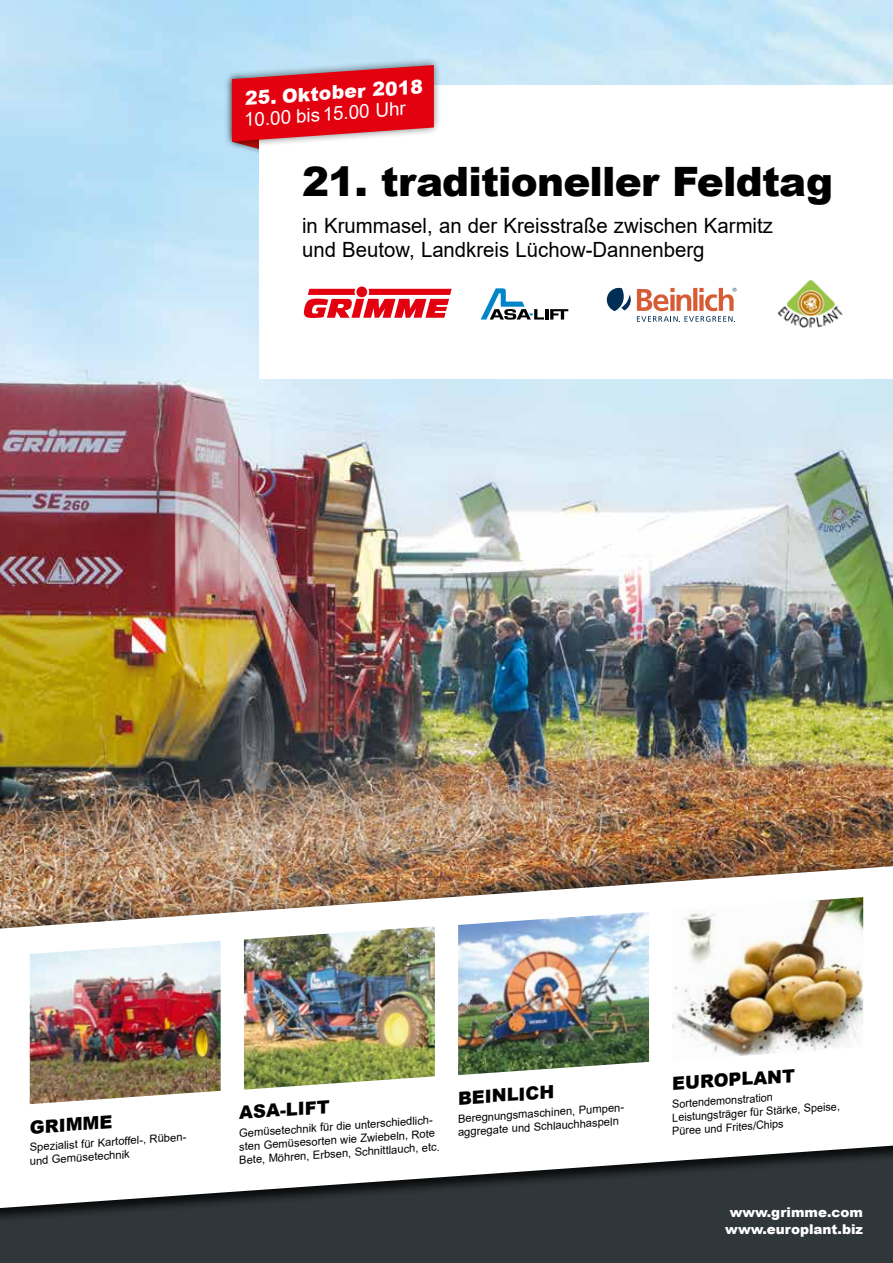
<style>
.page{position:relative;width:893px;height:1263px;background:#fff}
.page>*{position:absolute;margin:0;border:0;box-sizing:border-box;transform-origin:0 0}
.t1{font:900 40.5px "Arial";letter-spacing:-.02em;color:#000}
.t2{font:21px/24px "Arial";color:#000}
.t3{font:19.05px "Arial";color:#fff}
.t4{font:900 19.05px "Arial";color:#fff}
.t5{font:900 18.15px "Arial";color:#000}
.t6{font:900 18px "Arial";color:#000}
.t7{font:900 13.5px/16.5px "Arial";color:#fff;text-align:center}
.t8{font:11.25px/13.5px "Arial";color:#000}
.t9{font:11.25px/13.5px "Arial";color:#000;scale:.96 1}
</style>
<div class="page">
<div style="left:0;top:1122px;width:893px;height:141px;background:#30373a"></div>
<img style="left:0;top:0;width:893px;height:847px">
<img style="left:0;top:847px;width:893px;height:372px">
<svg style="left:0;top:866px;width:893px;height:342px"></svg>
<img style="left:672px;top:897px;width:191px;height:163px">
<img style="left:458px;top:912px;width:191px;height:163px">
<img style="left:244px;top:926px;width:191px;height:163px">
<img style="left:30px;top:941px;width:191px;height:163px">
<div style="left:260px;top:85px;width:633px;height:293px;background:#fff"></div>
<svg style="left:304px;top:287px;width:148px;height:31px"></svg>
<img style="left:777px;top:280px;width:66px;height:48px">
<hr style="left:545px;top:309px;width:4px;height:11px;background:#000">
<svg style="left:550px;top:309px;width:18px;height:11px"></svg>
<svg style="left:481px;top:288px;width:63px;height:32px"></svg>
<svg style="left:637px;top:288px;width:99px;height:34px"></svg>
<svg style="left:607px;top:288px;width:24px;height:23px"></svg>
<svg style="left:223px;top:55px;width:220px;height:116px"></svg>
<h3 class="t4" style="left:244px;top:85px;width:180px;rotate:-4deg">25. Oktober 2018</h3>
<h3 class="t3" style="left:243px;top:107px;width:163px;rotate:-4deg">10.00 bis 15.00 Uhr</h3>
<h1 class="t1" style="left:302px;top:152px;width:532px">21. traditioneller Feldtag</h1>
<h2 class="t2" style="left:302px;top:213px;width:472px">in Krummasel, an der Kreisstraße zwischen Karmitz und Beutow, Landkreis Lüchow-Dannenberg</h2>
<h3 class="t6" style="left:28px;top:1114px;width:84px;rotate:-4deg">GRIMME</h3>
<p class="t8" style="left:28px;top:1141px;width:161px;rotate:-4deg">Spezialist für Kartoffel-, Rüben&shy;und Gemüsetechnik</p>
<h3 class="t5" style="left:238px;top:1100px;width:92px;rotate:-4deg">ASA-LIFT</h3>
<p class="t8" style="left:237px;top:1126px;width:203px;rotate:-4deg">Gemüsetechnik für die unterschiedlich&shy;sten Gemüsesorten wie Zwiebeln, Rote<br>Bete, Möhren, Erbsen, Schnittlauch, etc.</p>
<h3 class="t5" style="left:457px;top:1085px;width:98px;rotate:-4deg">BEINLICH</h3>
<p class="t8" style="left:456px;top:1112px;width:171px;rotate:-4deg">Beregnungsmaschinen, Pumpen&shy;aggregate und Schlauchhaspeln</p>
<h3 class="t5" style="left:671px;top:1071px;width:125px;rotate:-4deg">EUROPLANT</h3>
<p class="t9" style="left:670px;top:1097px;width:178px;rotate:-4deg">Sortendemonstration<br>Leistungsträger für Stärke, Speise,<br>Püree und Frites/Chips</p>
<p class="t7" style="left:725px;top:1204px;width:139px">www.grimme.com www.europlant.biz</p>
</div>
